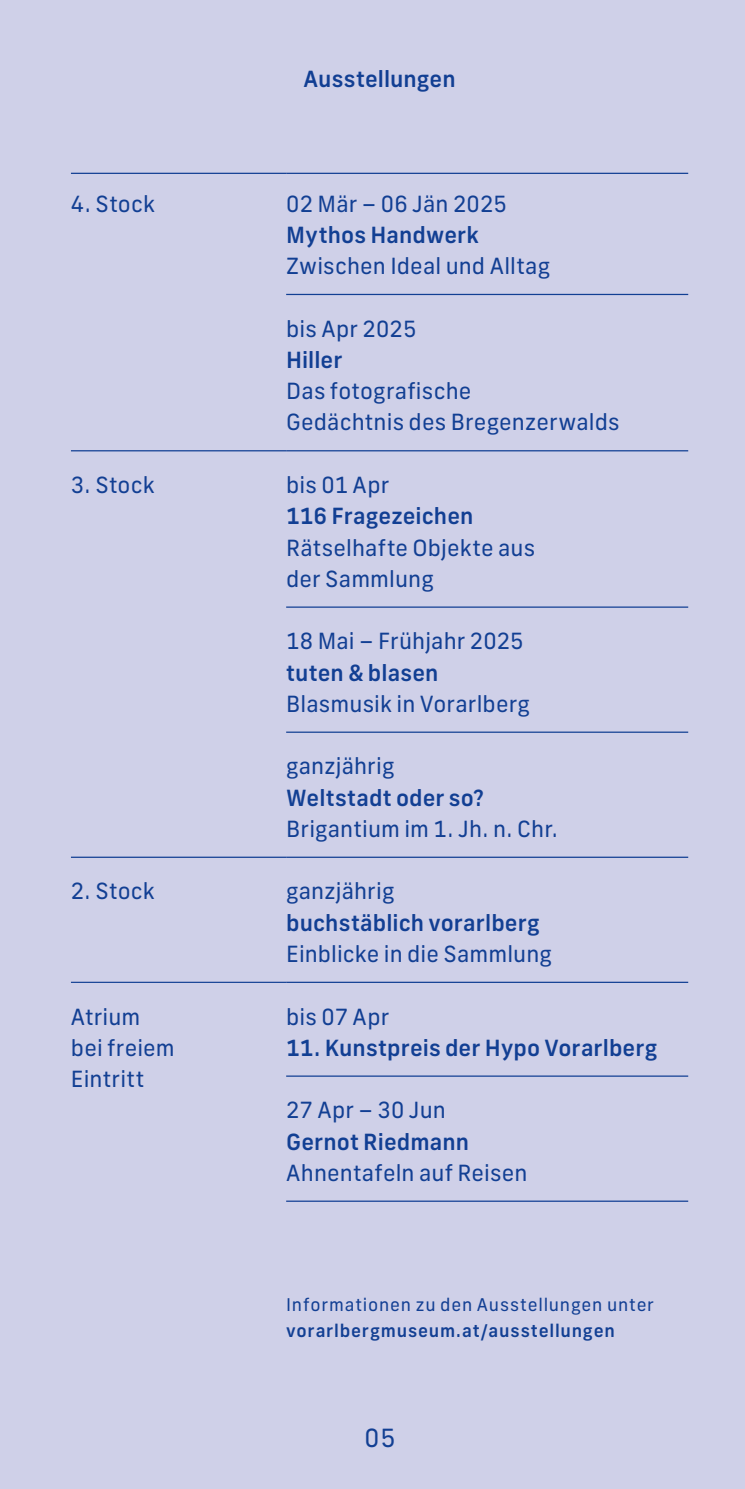
<style>
.page{position:relative;width:745px;height:1489px;background:#fff}
.page>*{position:absolute;margin:0;border:0;box-sizing:border-box;transform-origin:0 0}
.t1{font:25px "New Frank";color:#123f93}
.t2{font:22.25px/31.2px "New Frank";letter-spacing:.005em;color:#123f93}
.t3{font:500 22.25px "New Frank";letter-spacing:.005em;color:#123f93}
.t4{font:17.5px "New Frank";letter-spacing:.045em;color:#123f93}
.t5{font:500 17.5px "New Frank";letter-spacing:.045em;color:#123f93}
</style>
<div class="page">
<div style="left:0;top:0;width:744px;height:1488px;background:#cfd0e8"></div>
<hr style="left:71px;top:981px;width:215px;height:1px;background:#123f93">
<hr style="left:71px;top:450px;width:215px;height:1px;background:#123f93">
<hr style="left:71px;top:856px;width:215px;height:1px;background:#123f93">
<hr style="left:286px;top:173px;width:401px;height:1px;background:#123f93">
<hr style="left:286px;top:294px;width:401px;height:1px;background:#123f93">
<hr style="left:286px;top:450px;width:401px;height:1px;background:#123f93">
<hr style="left:286px;top:606px;width:401px;height:1px;background:#123f93">
<hr style="left:286px;top:731px;width:401px;height:1px;background:#123f93">
<hr style="left:286px;top:856px;width:401px;height:1px;background:#123f93">
<hr style="left:286px;top:981px;width:401px;height:1px;background:#123f93">
<hr style="left:286px;top:1075px;width:401px;height:1px;background:#123f93">
<hr style="left:286px;top:1200px;width:401px;height:1px;background:#123f93">
<hr style="left:71px;top:173px;width:215px;height:1px;background:#123f93">
<p class="t3" style="left:303px;top:64px;width:154px">Ausstellungen</p>
<p class="t2" style="left:71px;top:188px;width:85px">4. Stock</p>
<p class="t2" style="left:286px;top:188px;width:222px">02 Mär – 06 Jän 2025</p>
<p class="t3" style="left:286px;top:221px;width:194px">Mythos Handwerk</p>
<p class="t2" style="left:286px;top:250px;width:265px">Zwischen Ideal und Alltag</p>
<p class="t2" style="left:286px;top:313px;width:132px">bis Apr 2025</p>
<p class="t3" style="left:286px;top:346px;width:58px">Hiller</p>
<p class="t2" style="left:286px;top:375px;width:335px">Das fotografische<br>Gedächtnis des Bregenzerwalds</p>
<p class="t2" style="left:71px;top:469px;width:85px">3. Stock</p>
<p class="t2" style="left:286px;top:469px;width:104px">bis 01 Apr</p>
<p class="t3" style="left:286px;top:502px;width:189px">116 Fragezeichen</p>
<p class="t2" style="left:286px;top:532px;width:250px">Rätselhafte Objekte aus der Sammlung</p>
<p class="t2" style="left:286px;top:625px;width:239px">18 Mai – Frühjahr 2025</p>
<p class="t3" style="left:286px;top:658px;width:154px">tuten &amp; blasen</p>
<p class="t2" style="left:286px;top:688px;width:245px">Blasmusik in Vorarlberg</p>
<p class="t2" style="left:286px;top:750px;width:110px">ganzjährig</p>
<p class="t3" style="left:286px;top:783px;width:199px">Weltstadt oder so?</p>
<p class="t2" style="left:286px;top:813px;width:273px">Brigantium im 1. Jh. n. Chr.</p>
<p class="t2" style="left:71px;top:875px;width:85px">2. Stock</p>
<p class="t2" style="left:286px;top:875px;width:110px">ganzjährig</p>
<p class="t3" style="left:286px;top:908px;width:255px">buchstäblich vorarlberg</p>
<p class="t2" style="left:286px;top:938px;width:267px">Einblicke in die Sammlung</p>
<p class="t2" style="left:71px;top:1000px;width:105px">Atrium bei freiem<br>Eintritt</p>
<p class="t2" style="left:286px;top:1000px;width:104px">bis 07 Apr</p>
<p class="t3" style="left:286px;top:1033px;width:372px">11. Kunstpreis der Hypo Vorarlberg</p>
<p class="t2" style="left:286px;top:1094px;width:161px">27 Apr – 30 Jun</p>
<p class="t3" style="left:286px;top:1127px;width:184px">Gernot Riedmann</p>
<p class="t2" style="left:286px;top:1157px;width:243px">Ahnentafeln auf Reisen</p>
<p class="t4" style="left:286px;top:1293px;width:369px">Informationen zu den Ausstellungen unter</p>
<p class="t5" style="left:286px;top:1319px;width:330px">vorarlbergmuseum.at/ausstellungen</p>
<p class="t1" style="left:364px;top:1421px;width:33px">05</p>
</div>
